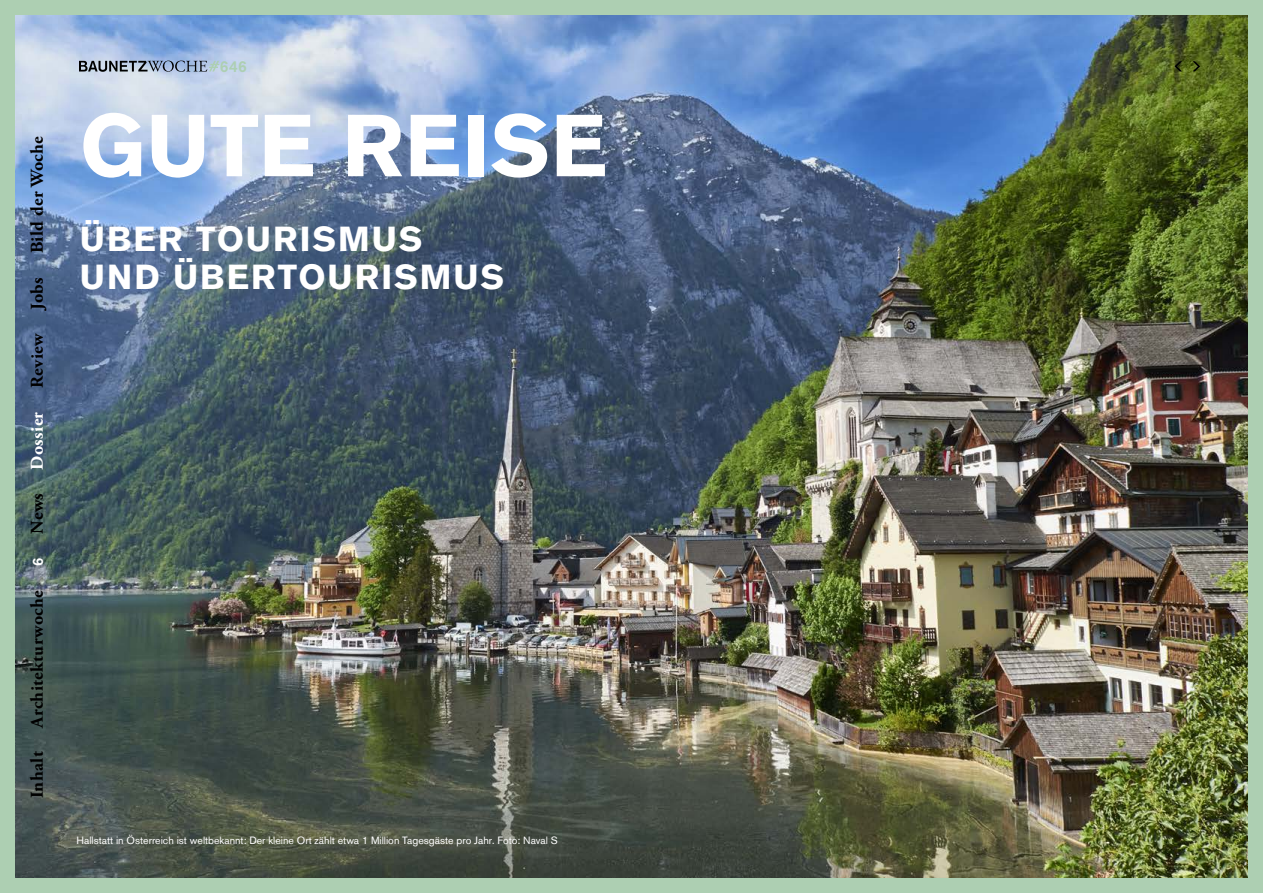
<style>
.page{position:relative;width:1263px;height:893px;background:#fff}
.page>*{position:absolute;margin:0;border:0;box-sizing:border-box;transform-origin:0 0}
.t1{font:700 87px "Akzidenz Grotesk BQ";letter-spacing:.01em;color:#fff}
.t2{font:700 34.5px/37.5px "Akzidenz Grotesk BQ";letter-spacing:.06em;color:#fff}
.t3{font:700 18px "Adobe Garamond Pro";letter-spacing:.02em;color:#000}
.t4{font:700 18px "Adobe Garamond Pro";letter-spacing:.02em;color:#fff}
.t5{font:500 15.75px "Akzidenz Grotesk BQ";color:#adcfb2}
.t6{font:500 15px "Akzidenz Grotesk BQ";color:#fff}
.t7{font:10.5px "Akzidenz Grotesk BQ";color:#fff}
</style>
<div class="page">
<img style="left:16px;top:16px;width:1231px;height:861px">
<div style="left:0;top:0;width:1263px;height:893px;border:15px solid #adcfb2"></div>
<svg style="left:1192px;top:61px;width:8px;height:10px"></svg>
<svg style="left:1174px;top:61px;width:8px;height:10px"></svg>
<svg style="left:79px;top:61px;width:140px;height:11px;background:#7d8b9c"></svg>
<h3 class="t3" style="left:27px;top:253px;width:119px;rotate:-90deg">Bild der Woche</h3>
<h3 class="t3" style="left:27px;top:310px;width:34px;rotate:-90deg">Jobs</h3>
<h3 class="t3" style="left:27px;top:388px;width:57px;rotate:-90deg">Review</h3>
<h3 class="t4" style="left:27px;top:470px;width:59px;rotate:-90deg">Dossier</h3>
<h3 class="t3" style="left:27px;top:534px;width:42px;rotate:-90deg">News</h3>
<h3 class="t6" style="left:29px;top:566px;width:10px;rotate:-90deg">6</h3>
<h3 class="t3" style="left:27px;top:728px;width:139px;rotate:-90deg">Architekturwoche</h3>
<h3 class="t3" style="left:27px;top:798px;width:49px;rotate:-90deg">Inhalt</h3>
<h3 class="t5" style="left:220px;top:56px;width:29px">646</h3>
<h1 class="t1" style="left:80px;top:96px;width:528px">GUTE REISE</h1>
<h2 class="t2" style="left:80px;top:220px;width:426px">ÜBER TOURISMUS<br>UND ÜBERTOURISMUS</h2>
<p class="t7" style="left:77px;top:834px;width:483px">Hallstatt in Österreich ist weltbekannt: Der kleine Ort zählt etwa 1 Million Tagesgäste pro Jahr. Foto: Naval S</p>
</div>
